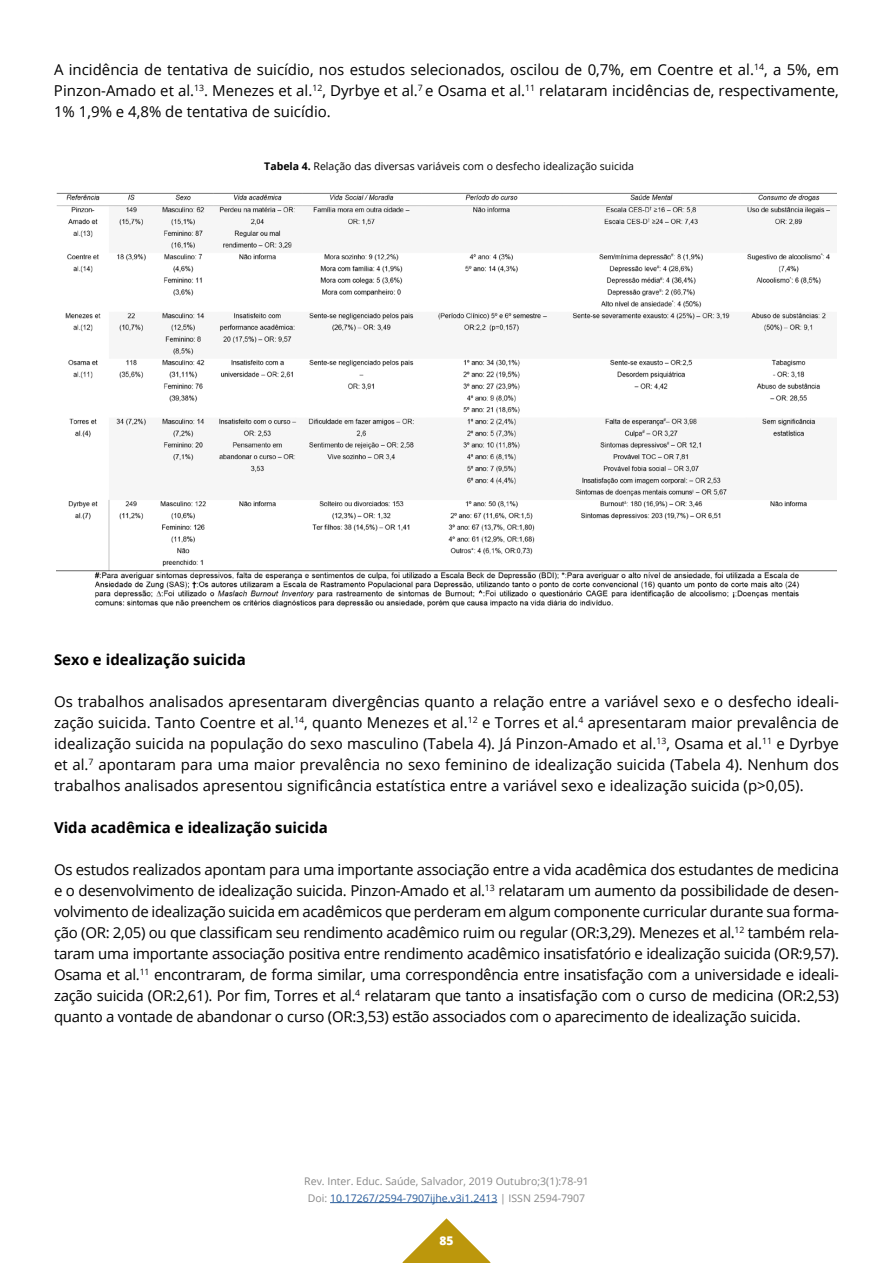
<style>
.page{position:relative;width:893px;height:1263px;background:#fff}
.page>*{position:absolute;margin:0;border:0;box-sizing:border-box;transform-origin:0 0}
.t1{font:15px/21px "Open Sans";color:#000;text-align:justify}
.t2{font:700 15px "Open Sans";color:#000}
.t3{font:800 12px "Open Sans";color:#fff}
.t4{font:10.5px/16.5px "Open Sans";color:#878787;text-align:center}
.t5{font:10.5px "Open Sans";color:#000}
.s1{font-weight:700}
.s2{color:#275b9b}
</style>
<div class="page">
<svg style="left:402px;top:1218px;width:89px;height:45px"></svg>
<hr style="left:330px;top:1202px;width:167px;height:1px;background:#275b9b">
<img style="left:57px;top:192px;width:779px;height:416px">
<p class="t1" style="left:54px;top:59px;width:786px">A incidência de tentativa de suicídio, nos estudos selecionados, oscilou de 0,7%, em Coentre et al.<sup>14</sup>, a 5%, em Pinzon-Amado et al.<sup>13</sup>. Menezes et al.<sup>12</sup>, Dyrbye et al.<sup>7</sup> e Osama et al.<sup>11</sup> relataram incidências de, respectivamente, 1% 1,9% e 4,8% de tentativa de suicídio.</p>
<p class="t5" style="left:264px;top:159px;width:371px"><span class="s1">Tabela 4.</span> Relação das diversas variáveis com o desfecho idealização suicida</p>
<p class="t2" style="left:54px;top:648px;width:193px">Sexo e idealização suicida</p>
<p class="t1" style="left:54px;top:690px;width:786px">Os trabalhos analisados apresentaram divergências quanto a relação entre a variável sexo e o desfecho ideali&shy;zação suicida. Tanto Coentre et al.<sup>14</sup>, quanto Menezes et al.<sup>12</sup> e Torres et al.<sup>4</sup> apresentaram maior prevalência de idealização suicida na população do sexo masculino (Tabela 4). Já Pinzon-Amado et al.<sup>13</sup>, Osama et al.<sup>11</sup> e Dyrbye et al.<sup>7</sup> apontaram para uma maior prevalência no sexo feminino de idealização suicida (Tabela 4). Nenhum dos trabalhos analisados apresentou significância estatística entre a variável sexo e idealização suicida (p&gt;0,05).</p>
<p class="t2" style="left:54px;top:816px;width:275px">Vida acadêmica e idealização suicida</p>
<p class="t1" style="left:54px;top:858px;width:786px">Os estudos realizados apontam para uma importante associação entre a vida acadêmica dos estudantes de medicina e o desenvolvimento de idealização suicida. Pinzon-Amado et al.<sup>13</sup> relataram um aumento da possibilidade de desen&shy;volvimento de idealização suicida em acadêmicos que perderam em algum componente curricular durante sua forma&shy;ção (OR: 2,05) ou que classificam seu rendimento acadêmico ruim ou regular (OR:3,29). Menezes et al.<sup>12</sup> também rela&shy;taram uma importante associação positiva entre rendimento acadêmico insatisfatório e idealização suicida (OR:9,57).<br>Osama et al.<sup>11</sup> encontraram, de forma similar, uma correspondência entre insatisfação com a universidade e ideali&shy;zação suicida (OR:2,61). Por fim, Torres et al.<sup>4</sup> relataram que tanto a insatisfação com o curso de medicina (OR:2,53) quanto a vontade de abandonar o curso (OR:3,53) estão associados com o aparecimento de idealização suicida.</p>
<p class="t4" style="left:304px;top:1173px;width:286px">Rev. Inter. Educ. Saúde, Salvador, 2019 Outubro;3(1):78-91<br>Doi: <span class="s2">10.17267/2594-7907ijhe.v3i1.2413</span> | ISSN 2594-7907</p>
<p class="t3" style="left:439px;top:1232px;width:16px">85</p>
</div>
